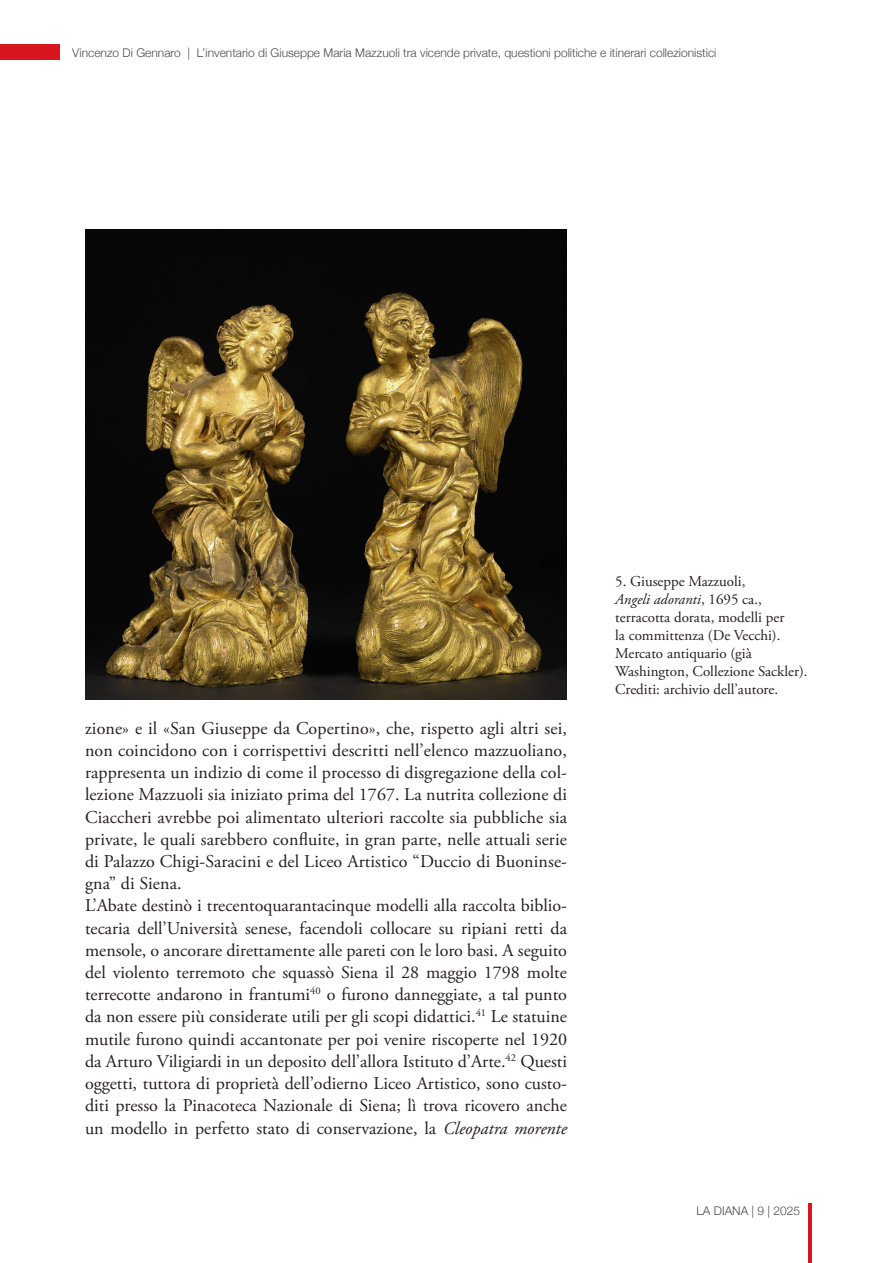
<style>
.page{position:relative;width:893px;height:1263px;background:#fff}
.page>*{position:absolute;margin:0;border:0;box-sizing:border-box;transform-origin:0 0}
.t1{font:18px/22.2px "Adobe Garamond Pro";color:#231f20;text-align:justify}
.t2{font:15px/18px "Adobe Garamond Pro";color:#231f20}
.t3{font:300 12px "Helvetica Neue";color:#4b4c4d}
.s1{font-style:italic}
</style>
<div class="page">
<hr style="left:808px;top:1203px;width:3px;height:60px;background:#d7171f">
<div style="left:0;top:44px;width:60px;height:16px;background:#d7171f"></div>
<img style="left:85px;top:230px;width:482px;height:469px">
<p class="t3" style="left:72px;top:43px;width:646px">Vincenzo Di Gennaro | L’inventario di Giuseppe Maria Mazzuoli tra vicende private, questioni politiche e itinerari collezionistici</p>
<p class="t1" style="left:85px;top:718px;width:483px">zione» e il «San Giuseppe da Copertino», che, rispetto agli altri sei, non coincidono con i corrispettivi descritti nell’elenco mazzuoliano, rappresenta un indizio di come il processo di disgregazione della col&shy;lezione Mazzuoli sia iniziato prima del 1767. La nutrita collezione di Ciaccheri avrebbe poi alimentato ulteriori raccolte sia pubbliche sia private, le quali sarebbero confluite, in gran parte, nelle attuali serie di Palazzo Chigi-Saracini e del Liceo Artistico “Duccio di Buoninse&shy;gna” di Siena.</p>
<p class="t1" style="left:85px;top:895px;width:483px">L’Abate destinò i trecentoquarantacinque modelli alla raccolta biblio&shy;tecaria dell’Università senese, facendoli collocare su ripiani retti da mensole, o ancorare direttamente alle pareti con le loro basi. A seguito del violento terremoto che squassò Siena il 28 maggio 1798 molte terrecotte andarono in frantumi<sup>40</sup> o furono danneggiate, a tal punto da non essere più considerate utili per gli scopi didattici.<sup>41</sup> Le statuine mutile furono quindi accantonate per poi venire riscoperte nel 1920 da Arturo Viligiardi in un deposito dell’allora Istituto d’Arte.<sup>42</sup> Questi oggetti, tuttora di proprietà dell’odierno Liceo Artistico, sono custo&shy;diti presso la Pinacoteca Nazionale di Siena; lì trova ricovero anche un modello in perfetto stato di conservazione, la <span class="s1">Cleopatra morente</span></p>
<p class="t2" style="left:615px;top:573px;width:194px">5. Giuseppe Mazzuoli,<br><span class="s1">Angeli adoranti</span>, 1695 ca., terracotta dorata, modelli per<br>la committenza (De Vecchi).<br>Mercato antiquario (già<br>Washington, Collezione Sackler).<br>Crediti: archivio dell’autore.</p>
<p class="t3" style="left:696px;top:1201px;width:105px">LA DIANA | 9 | 2025</p>
</div>
